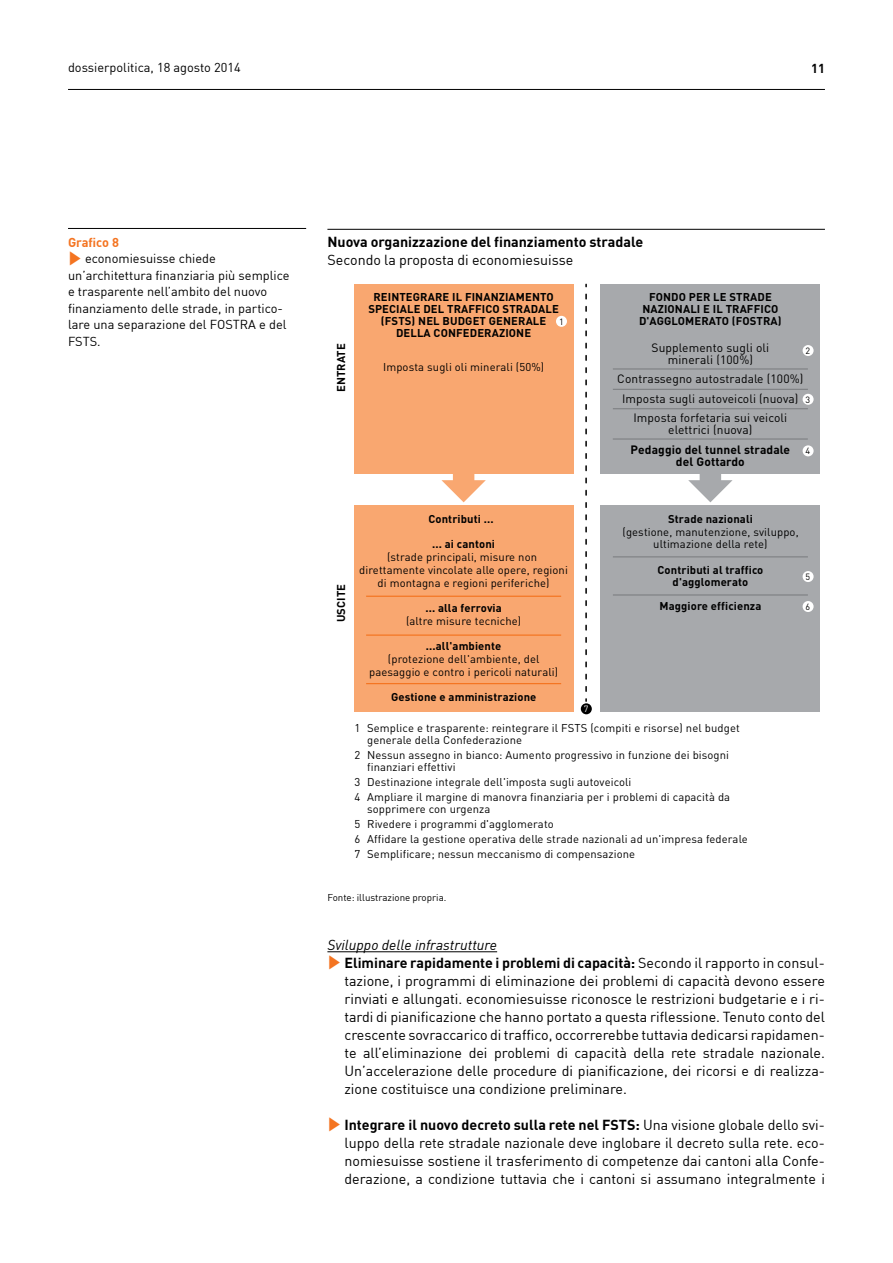
<style>
.page{position:relative;width:893px;height:1263px;background:#fff}
.page>*{position:absolute;margin:0;border:0;box-sizing:border-box;transform-origin:0 0}
.t1{font:14.25px/18px "DIN";color:#000;text-align:justify}
.t2{font:700 14.25px "DIN";color:#000}
.t3{font:italic 14.25px "DIN";color:#000}
.t4{font:12.75px/16.5px "DIN";color:#000}
.t5{font:700 12.75px "DIN";letter-spacing:-.005em;color:#f47421}
.t6{font:700 12.75px "DIN";color:#000}
.t7{font:12px/19.5px "DIN";letter-spacing:.01em;color:#000;text-align:center}
.t8{font:700 12px/12px "DIN";letter-spacing:.01em;color:#000;text-align:center}
.t9{font:11.25px/12.8px "DIN";letter-spacing:.01em;color:#000}
.t10{font:700 11.25px/12px "DIN";letter-spacing:.01em;color:#000;text-align:center}
.t11{font:9.75px "DIN";color:#000}
.t12{font:9px "DIN";color:#000}
.t13{font:9px "DIN";color:#fff}
.s1{color:#f47421}
.s2{font-weight:700}
</style>
<div class="page">
<hr style="left:68px;top:89px;width:757px;height:1px;background:#000">
<hr style="left:327px;top:229px;width:498px;height:1px;background:#000">
<hr style="left:327px;top:951px;width:170px;height:1px;background:#000">
<svg style="left:688px;top:474px;width:45px;height:28px"></svg>
<svg style="left:441px;top:474px;width:45px;height:28px"></svg>
<div style="left:601px;top:285px;width:219px;height:189px;background:#a7a9ac"></div>
<div style="left:354px;top:285px;width:219px;height:189px;background:#f9a770"></div>
<div style="left:601px;top:505px;width:219px;height:206px;background:#a7a9ac"></div>
<div style="left:354px;top:505px;width:219px;height:206px;background:#f9a770"></div>
<hr style="left:366px;top:596px;width:195px;height:1px;background:#f47421">
<hr style="left:366px;top:634px;width:195px;height:2px;background:#f47421">
<hr style="left:366px;top:683px;width:195px;height:1px;background:#f47421">
<hr style="left:613px;top:408px;width:195px;height:1px;background:#808285">
<hr style="left:613px;top:556px;width:195px;height:1px;background:#808285">
<hr style="left:613px;top:594px;width:195px;height:2px;background:#808285">
<hr style="left:613px;top:368px;width:195px;height:2px;background:#808285">
<hr style="left:613px;top:389px;width:195px;height:1px;background:#808285">
<hr style="left:613px;top:438px;width:195px;height:2px;background:#808285">
<div style="left:556px;top:316px;width:11px;height:11px;background:#fff;border-radius:50%"></div>
<div style="left:803px;top:345px;width:11px;height:11px;background:#fff;border-radius:50%"></div>
<div style="left:803px;top:394px;width:11px;height:11px;background:#fff;border-radius:50%"></div>
<div style="left:803px;top:571px;width:11px;height:11px;background:#fff;border-radius:50%"></div>
<div style="left:803px;top:445px;width:11px;height:11px;background:#fff;border-radius:50%"></div>
<div style="left:581px;top:703px;width:11px;height:11px;background:#000;border-radius:50%"></div>
<div style="left:803px;top:601px;width:11px;height:11px;background:#fff;border-radius:50%"></div>
<svg style="left:585px;top:284px;width:2px;height:407px"></svg>
<hr style="left:68px;top:228px;width:238px;height:1px;background:#000">
<p class="t4" style="left:68px;top:59px;width:174px">dossierpolitica, 18 agosto 2014</p>
<p class="t6" style="left:811px;top:60px;width:15px">11</p>
<p class="t5" style="left:68px;top:234px;width:52px">Grafico 8</p>
<p class="t4" style="left:68px;top:250px;width:223px"><span class="s1">✓</span> economiesuisse chiede un’architettura finanziaria più semplice e trasparente nell’ambito del nuovo finanziamento delle strade, in partico&shy;lare una separazione del FOSTRA e del<br>FSTS.</p>
<p class="t2" style="left:327px;top:233px;width:317px">Nuova organizzazione del finanziamento stradale</p>
<p class="t1" style="left:327px;top:251px;width:247px">Secondo la proposta di economiesuisse</p>
<p class="t10" style="left:368px;top:290px;width:192px">REINTEGRARE IL FINANZIAMENTO<br>SPECIALE DEL TRAFFICO STRADALE (FSTS) NEL BUDGET GENERALE<br>DELLA CONFEDERAZIONE</p>
<p class="t9" style="left:383px;top:360px;width:163px">Imposta sugli oli minerali (50%)</p>
<p class="t10" style="left:642px;top:290px;width:137px">FONDO PER LE STRADE<br>NAZIONALI E IL TRAFFICO</p>
<p class="t12" style="left:559px;top:316px;width:6px">1</p>
<p class="t10" style="left:639px;top:314px;width:144px">D'AGGLOMERATO (FOSTRA)</p>
<p class="t7" style="left:652px;top:341px;width:119px;line-height:12px">Supplemento sugli oli minerali (100%)</p>
<p class="t7" style="left:617px;top:369px;width:188px">Contrassegno autostradale (100%)<br>Imposta sugli autoveicoli (nuova)<br>Imposta forfetaria sui veicoli</p>
<p class="t7" style="left:668px;top:420px;width:86px">elettrici (nuova)</p>
<p class="t8" style="left:631px;top:443px;width:161px">Pedaggio del tunnel stradale del Gottardo</p>
<p class="t10" style="left:334px;top:392px;width:50px;rotate:-90deg">ENTRATE</p>
<p class="t12" style="left:806px;top:345px;width:6px">2</p>
<p class="t12" style="left:806px;top:394px;width:6px">3</p>
<p class="t12" style="left:806px;top:445px;width:6px">4</p>
<p class="t10" style="left:334px;top:622px;width:40px;rotate:-90deg">USCITE</p>
<p class="t10" style="left:668px;top:512px;width:86px">Strade nazionali</p>
<p class="t9" style="left:622px;top:525px;width:178px;text-align:center">(gestione, manutenzione, sviluppo, ultimazione della rete)</p>
<p class="t10" style="left:658px;top:563px;width:107px">Contributi al traffico d'agglomerato</p>
<p class="t10" style="left:660px;top:599px;width:103px">Maggiore efficienza</p>
<p class="t10" style="left:428px;top:512px;width:67px">Contributi ...</p>
<p class="t10" style="left:432px;top:538px;width:64px">... ai cantoni</p>
<p class="t9" style="left:359px;top:550px;width:210px;text-align:center">(strade principali, misure non direttamente vincolate alle opere, regioni di montagna e regioni periferiche)</p>
<p class="t10" style="left:425px;top:601px;width:78px">... alla ferrovia</p>
<p class="t9" style="left:406px;top:614px;width:117px">(altre misure tecniche)</p>
<p class="t10" style="left:426px;top:640px;width:77px">...all'ambiente</p>
<p class="t9" style="left:369px;top:652px;width:190px;text-align:center">(protezione dell'ambiente, del paesaggio e contro i pericoli naturali)</p>
<p class="t10" style="left:391px;top:691px;width:147px">Gestione e amministrazione</p>
<p class="t9" style="left:367px;top:721px;width:374px;line-height:12px;text-indent:-13px">1 Semplice e trasparente: reintegrare il FSTS (compiti e risorse) nel budget generale della Confederazione</p>
<p class="t9" style="left:367px;top:748px;width:363px;line-height:12px;text-indent:-13px">2 Nessun assegno in bianco: Aumento progressivo in funzione dei bisogni finanziari effettivi</p>
<p class="t9" style="left:354px;top:774px;width:377px;line-height:15px">3 Destinazione integrale dell'imposta sugli autoveicoli<br>4 Ampliare il margine di manovra finanziaria per i problemi di capacità da</p>
<p class="t9" style="left:354px;top:801px;width:395px;line-height:15px;text-indent:13px">sopprimere con urgenza<br>5 Rivedere i programmi d'agglomerato<br>6 Affidare la gestione operativa delle strade nazionali ad un'impresa federale 7 Semplificare; nessun meccanismo di compensazione</p>
<p class="t13" style="left:584px;top:703px;width:6px">7</p>
<p class="t12" style="left:806px;top:571px;width:6px">5</p>
<p class="t12" style="left:806px;top:601px;width:6px">6</p>
<p class="t11" style="left:327px;top:891px;width:121px">Fonte: illustrazione propria.</p>
<p class="t3" style="left:327px;top:935px;width:171px">Sviluppo delle infrastrutture</p>
<p class="t1" style="left:344px;top:953px;width:482px;text-indent:-17px"><span class="s1">✓</span> <span class="s2">Eliminare rapidamente i problemi di capacità:</span> Secondo il rapporto in consul&shy;tazione, i programmi di eliminazione dei problemi di capacità devono essere rinviati e allungati. economiesuisse riconosce le restrizioni budgetarie e i ri&shy;tardi di pianificazione che hanno portato a questa riflessione. Tenuto conto del crescente sovraccarico di traffico, occorrerebbe tuttavia dedicarsi rapidamen&shy;te all’eliminazione dei problemi di capacità della rete stradale nazionale.<br>Un’accelerazione delle procedure di pianificazione, dei ricorsi e di realizza&shy;zione costituisce una condizione preliminare.</p>
<p class="t1" style="left:344px;top:1115px;width:482px;text-indent:-17px"><span class="s1">✓</span> <span class="s2">Integrare il nuovo decreto sulla rete nel FSTS:</span> Una visione globale dello svi&shy;luppo della rete stradale nazionale deve inglobare il decreto sulla rete. eco&shy;nomiesuisse sostiene il trasferimento di competenze dai cantoni alla Confe&shy;derazione, a condizione tuttavia che i cantoni si assumano integralmente i</p>
</div>
